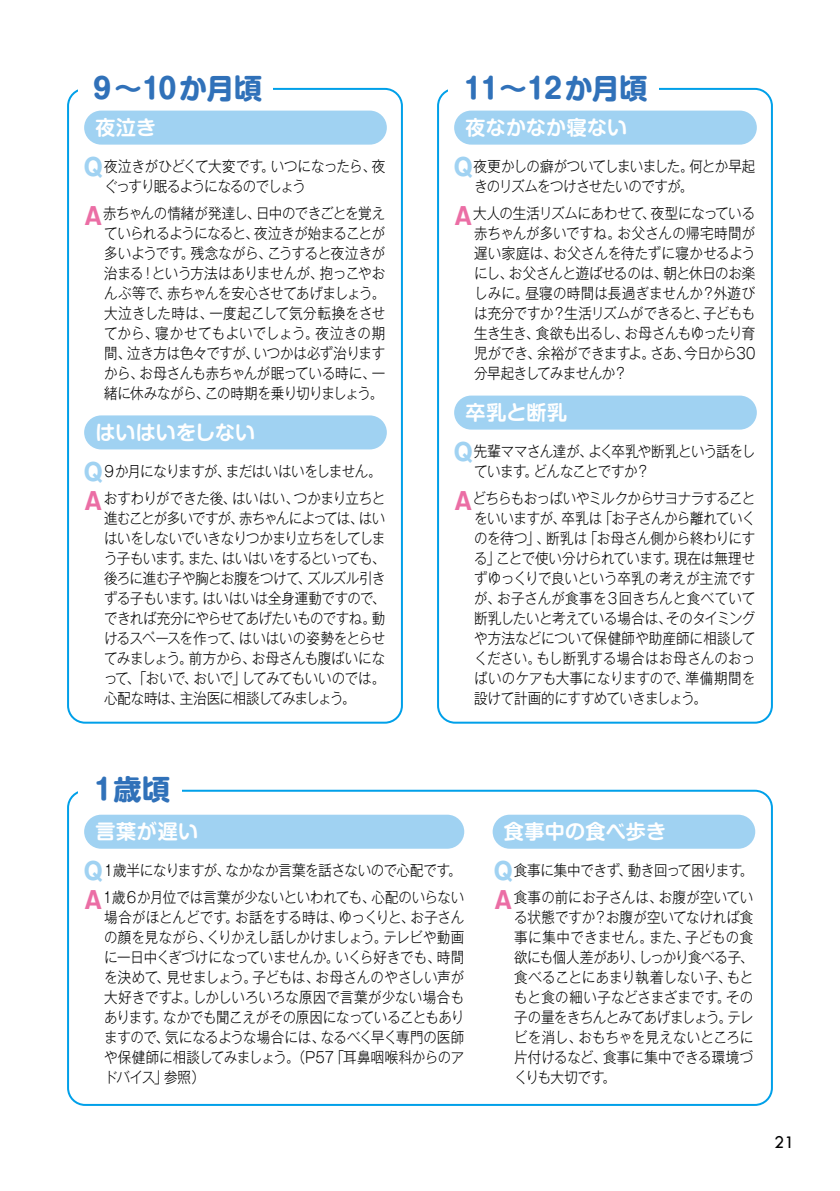
<style>
.page{position:relative;width:840px;height:1191px;background:#fff}
.page>*{position:absolute;margin:0;border:0;box-sizing:border-box;transform-origin:0 0}
.t1{font:700 28px "Shin M Go Pro";letter-spacing:-.085em;color:#3071b9}
.t2{font:700 20px "Shin M Go Pro De";letter-spacing:.015em;color:#fff}
.t3{font:18.4px "Tw Cen";color:#000}
.t4{font:300 15px/20px "Gothic MB101 Pro";letter-spacing:-.025em;color:#000;text-align:justify;scale:.9 1}
.t5{font:300 15px/20px "Gothic MB101 Pro";letter-spacing:-.045em;color:#000;scale:.9 1}
.s1{font-weight:700;font-size:24px;color:#a0d2f2}
.s2{font-weight:700;font-size:24px;color:#eb6ea5}
</style>
<div class="page">
<div style="left:67px;top:88px;width:335px;height:635px;border:2px solid #00a0e9;border-radius:17px"></div>
<div style="left:67px;top:789px;width:705px;height:317px;border:2px solid #00a0e9;border-radius:17px"></div>
<div style="left:437px;top:88px;width:335px;height:635px;border:2px solid #00a0e9;border-radius:17px"></div>
<div style="left:84px;top:111px;width:302px;height:34px;background:#a0d2f2;border-radius:17px"></div>
<div style="left:84px;top:814px;width:380px;height:34px;background:#a0d2f2;border-radius:17px"></div>
<div style="left:492px;top:814px;width:262px;height:34px;background:#a0d2f2;border-radius:17px"></div>
<div style="left:454px;top:111px;width:302px;height:34px;background:#a0d2f2;border-radius:17px"></div>
<div style="left:84px;top:415px;width:302px;height:34px;background:#a0d2f2;border-radius:17px"></div>
<div style="left:454px;top:395px;width:302px;height:34px;background:#a0d2f2;border-radius:17px"></div>
<div style="left:78px;top:71px;width:194px;height:34px;background:#fff"></div>
<div style="left:78px;top:772px;width:103px;height:34px;background:#fff"></div>
<div style="left:447px;top:71px;width:211px;height:34px;background:#fff"></div>
<h1 class="t1" style="left:88px;top:65px;width:175px">９〜１０か月頃</h1>
<h2 class="t2" style="left:95px;top:111px;width:62px">夜泣き</h2>
<p class="t5" style="left:104px;top:154px;width:314px;text-indent:-22px"><span class="s1">Ｑ</span>夜泣きがひどくて大変です。いつになったら、夜ぐっすり眠るようになるのでしょう</p>
<p class="t4" style="left:104px;top:201px;width:314px;text-indent:-22px"><span class="s2">Ａ</span>赤ちゃんの情緒が発達し、日中のできごとを覚えていられるようになると、夜泣きが始まることが多いようです。残念ながら、こうすると夜泣きが治まる！という方法はありませんが、抱っこやおんぶ等で、赤ちゃんを安心させてあげましょう。大泣きした時は、一度起こして気分転換をさせてから、寝かせてもよいでしょう。夜泣きの期間、泣き方は色々ですが、いつかは必ず治りますから、お母さんも赤ちゃんが眠っている時に、一緒に休みながら、この時期を乗り切りましょう。</p>
<h2 class="t2" style="left:95px;top:416px;width:161px">はいはいをしない</h2>
<p class="t4" style="left:82px;top:455px;width:337px;line-height:27.6px"><span class="s1">Ｑ</span>９か月になりますが、まだはいはいをしません。<br><span class="s2">Ａ</span>おすわりができた後、はいはい、つかまり立ちと</p>
<p class="t4" style="left:104px;top:506px;width:314px">進むことが多いですが、赤ちゃんによっては、はいはいをしないでいきなりつかまり立ちをしてしまう子もいます。また、はいはいをするといっても、後ろに進む子や胸とお腹をつけて、ズルズル引きずる子もいます。はいはいは全身運動ですので、できれば充分にやらせてあげたいものですね。動けるスペースを作って、はいはいの姿勢をとらせてみましょう。前方から、お母さんも腹ばいになって、「おいで、おいで」してみてもいいのでは。心配な時は、主治医に相談してみましょう。</p>
<h1 class="t1" style="left:458px;top:65px;width:190px">１１〜１２か月頃</h1>
<h2 class="t2" style="left:465px;top:111px;width:163px">夜なかなか寝ない</h2>
<p class="t4" style="left:474px;top:154px;width:314px;text-indent:-22px"><span class="s1">Ｑ</span>夜更かしの癖がついてしまいました。何とか早起きのリズムをつけさせたいのですが。</p>
<p class="t4" style="left:474px;top:201px;width:314px;text-indent:-22px"><span class="s2">Ａ</span>大人の生活リズムにあわせて、夜型になっている赤ちゃんが多いですね。お父さんの帰宅時間が遅い家庭は、お父さんを待たずに寝かせるようにし、お父さんと遊ばせるのは、朝と休日のお楽しみに。昼寝の時間は長過ぎませんか？外遊びは充分ですか？生活リズムができると、子どもも生き生き、食欲も出るし、お母さんもゆったり育児ができ、余裕ができますよ。さあ、今日から30分早起きしてみませんか？</p>
<h2 class="t2" style="left:465px;top:396px;width:103px">卒乳と断乳</h2>
<p class="t4" style="left:474px;top:439px;width:314px;text-indent:-22px"><span class="s1">Ｑ</span>先輩ママさん達が、よく卒乳や断乳という話をしています。どんなことですか？</p>
<p class="t4" style="left:474px;top:486px;width:314px;text-indent:-22px"><span class="s2">Ａ</span>どちらもおっぱいやミルクからサヨナラすることをいいますが、卒乳は「お子さんから離れていくのを待つ」、断乳は「お母さん側から終わりにする」ことで使い分けられています。現在は無理せずゆっくりで良いという卒乳の考えが主流ですが、お子さんが食事を３回きちんと食べていて断乳したいと考えている場合は、そのタイミングや方法などについて保健師や助産師に相談してください。もし断乳する場合はお母さんのおっぱいのケアも大事になりますので、準備期間を設けて計画的にすすめていきましょう。</p>
<h1 class="t1" style="left:89px;top:767px;width:82px">１歳頃</h1>
<h2 class="t2" style="left:95px;top:815px;width:104px">言葉が遅い</h2>
<h2 class="t2" style="left:503px;top:815px;width:164px">食事中の食べ歩き</h2>
<p class="t4" style="left:82px;top:854px;width:425px;line-height:27.6px"><span class="s1">Ｑ</span>１歳半になりますが、なかなか言葉を話さないので心配です。<br><span class="s2">Ａ</span>１歳６か月位では言葉が少ないといわれても、心配のいらない</p>
<p class="t4" style="left:104px;top:905px;width:401px">場合がほとんどです。お話をする時は、ゆっくりと、お子さんの顔を見ながら、くりかえし話しかけましょう。テレビや動画に一日中くぎづけになっていませんか。いくら好きでも、時間を決めて、見せましょう。子どもは、お母さんのやさしい声が大好きですよ。しかしいろいろな原因で言葉が少ない場合もあります。なかでも聞こえがその原因になっていることもありますので、気になるような場合には、なるべく早く専門の医師や保健師に相談してみましょう。（P57「耳鼻咽喉科からのアドバイス」参照）</p>
<p class="t4" style="left:492px;top:854px;width:291px;line-height:27.6px"><span class="s1">Ｑ</span>食事に集中できず、動き回って困ります。<br><span class="s2">Ａ</span>食事の前にお子さんは、お腹が空いてい</p>
<p class="t4" style="left:514px;top:905px;width:267px">る状態ですか？お腹が空いてなければ食事に集中できません。また、子どもの食欲にも個人差があり、しっかり食べる子、食べることにあまり執着しない子、もともと食の細い子などさまざまです。その子の量をきちんとみてあげましょう。テレビを消し、おもちゃを見えないところに片付けるなど、食事に集中できる環境づくりも大切です。</p>
<p class="t3" style="left:773px;top:1131px;width:22px">21</p>
</div>
